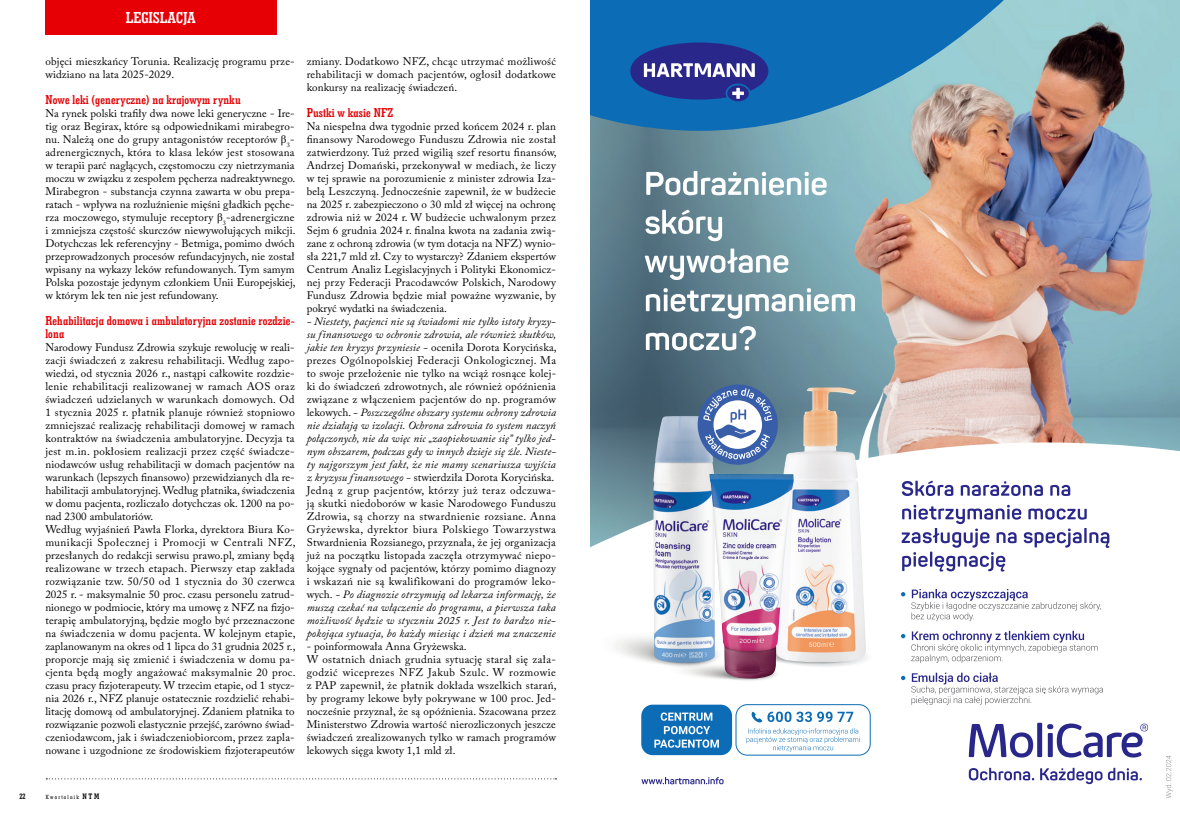
<style>
.page{position:relative;width:1180px;height:817px;background:#fff}
.page>*{position:absolute;margin:0;border:0;box-sizing:border-box;transform-origin:0 0}
.t1{font:16px "Geo Slab 703 Bd Cn EU Normal";color:#fff}
.t2{font:13px/13px "Geo Slab 703 Bd Cn EU Normal";letter-spacing:.01em;color:#e60005}
.t3{font:11px/13px "Adobe Caslon Pro";letter-spacing:.02em;color:#000}
.t4{font:8px "Geo Slab 703 Bd Cn EU Normal";color:#000}
.t5{font:6px "Geo Slab 703 Md Cn EU Normal";letter-spacing:.2em;color:#000}
.s1{font-family:"Times New Roman"}
.s2{font-style:italic}
.s3{font-family:"Geo Slab 703 Bd Cn EU Normal";font-size:8px}
</style>
<div class="page">
<svg style="left:46px;top:778px;width:510px;height:1px"></svg>
<div style="left:45px;top:0;width:232px;height:34px;background:#e60005"></div>
<img style="left:661px;top:0;width:518px;height:442px">
<img style="left:590px;top:131px;width:71px;height:311px">
<svg style="left:590px;top:442px;width:589px;height:357px"></svg>
<svg style="left:590px;top:0;width:586px;height:131px;background:#538cae"></svg>
<svg style="left:641px;top:776px;width:82px;height:8px"></svg>
<svg style="left:1165px;top:755px;width:7px;height:43px"></svg>
<svg style="left:968px;top:767px;width:173px;height:17px"></svg>
<svg style="left:968px;top:722px;width:179px;height:35px"></svg>
<svg style="left:901px;top:505px;width:208px;height:66px"></svg>
<svg style="left:901px;top:480px;width:169px;height:16px"></svg>
<svg style="left:645px;top:326px;width:110px;height:24px"></svg>
<svg style="left:645px;top:288px;width:209px;height:31px"></svg>
<svg style="left:644px;top:248px;width:144px;height:32px"></svg>
<svg style="left:645px;top:209px;width:77px;height:32px"></svg>
<svg style="left:646px;top:171px;width:180px;height:24px"></svg>
<img style="left:598px;top:632px;width:55px;height:35px">
<img style="left:653px;top:415px;width:63px;height:225px">
<img style="left:775px;top:387px;width:90px;height:253px">
<svg style="left:648px;top:640px;width:223px;height:41px"></svg>
<img style="left:668px;top:663px;width:110px;height:17px">
<img style="left:709px;top:473px;width:84px;height:205px">
<div style="left:697px;top:384px;width:80px;height:80px;background:#385ea9;border-radius:50%"></div>
<svg style="left:703px;top:388px;width:69px;height:71px"></svg>
<div style="left:641px;top:704px;width:91px;height:51px;background:#0c6cb5;border-radius:11px"></div>
<div style="left:735px;top:704px;width:135px;height:51px;border:1px solid #0c6cb5;border-radius:11px"></div>
<svg style="left:654px;top:712px;width:64px;height:35px"></svg>
<svg style="left:746px;top:728px;width:113px;height:23px"></svg>
<svg style="left:751px;top:711px;width:102px;height:11px"></svg>
<svg style="left:911px;top:672px;width:191px;height:32px"></svg>
<svg style="left:911px;top:630px;width:186px;height:33px"></svg>
<svg style="left:911px;top:589px;width:189px;height:32px"></svg>
<svg style="left:900px;top:592px;width:5px;height:4px"></svg>
<svg style="left:900px;top:633px;width:5px;height:5px"></svg>
<svg style="left:900px;top:675px;width:5px;height:5px"></svg>
<div style="left:727px;top:85px;width:21px;height:16px;background:#2a278a;border-radius:50%"></div>
<svg style="left:630px;top:42px;width:138px;height:57px;background:#3c4ea0"></svg>
<h1 class="t1" style="left:126px;top:7px;width:71px">LEGISLACJA</h1>
<p class="t3" style="left:45px;top:54px;width:251px">objęci mieszkańcy Torunia. Realizację programu prze&shy;widziano na lata 2025-2029.</p>
<p class="t2" style="left:45px;top:93px;width:197px">Nowe leki (generyczne) na krajowym rynku</p>
<p class="t3" style="left:45px;top:106px;width:251px;text-align:justify">Na rynek polski trafiły dwa nowe leki generyczne - Ire&shy;tig oraz Begirax, które są odpowiednikami mirabegro&shy;nu. Należą one do grupy antagonistów receptorów <span class="s1">β</span><sub>3</sub>- adrenergicznych, która to klasa leków jest stosowana w terapii parć naglących, częstomoczu czy nietrzymania moczu w związku z zespołem pęcherza nadreaktywnego.<br>Mirabegron - substancja czynna zawarta w obu prepa&shy;ratach - wpływa na rozluźnienie mięśni gładkich pęche&shy;rza moczowego, stymuluje receptory <span class="s1">β</span><sub>3</sub>-adrenergiczne i zmniejsza częstość skurczów niewywołujących mikcji.<br>Dotychczas lek referencyjny - Betmiga, pomimo dwóch przeprowadzonych procesów refundacyjnych, nie został wpisany na wykazy leków refundowanych. Tym samym Polska pozostaje jedynym członkiem Unii Europejskiej, w którym lek ten nie jest refundowany.</p>
<p class="t2" style="left:45px;top:314px;width:251px">Rehabilitacja domowa i ambulatoryjna zostanie rozdzie&shy;lona</p>
<p class="t3" style="left:45px;top:340px;width:252px">Narodowy Fundusz Zdrowia szykuje rewolucję w reali&shy;zacji świadczeń z zakresu rehabilitacji. Według zapo&shy;wiedzi, od stycznia 2026 r., nastąpi całkowite rozdzie&shy;lenie rehabilitacji realizowanej w ramach AOS oraz świadczeń udzielanych w warunkach domowych. Od 1 stycznia 2025 r. płatnik planuje również stopniowo zmniejszać realizację rehabilitacji domowej w ramach kontraktów na świadczenia ambulatoryjne. Decyzja ta jest m.in. pokłosiem realizacji przez część świadcze&shy;niodawców usług rehabilitacji w domach pacjentów na warunkach (lepszych finansowo) przewidzianych dla re&shy;habilitacji ambulatoryjnej. Według płatnika, świadczenia w domu pacjenta, rozliczało dotychczas ok. 1200 na po&shy;nad 2300 ambulatoriów.<br>Według wyjaśnień Pawła Florka, dyrektora Biura Ko&shy;munikacji Społecznej i Promocji w Centrali NFZ, przesłanych do redakcji serwisu prawo.pl, zmiany będą realizowane w trzech etapach. Pierwszy etap zakłada rozwiązanie tzw. 50/50 od 1 stycznia do 30 czerwca 2025 r. - maksymalnie 50 proc. czasu personelu zatrud&shy;nionego w podmiocie, który ma umowę z NFZ na fizjo&shy;terapię ambulatoryjną, będzie mogło być przeznaczone na świadczenia w domu pacjenta. W kolejnym etapie, zaplanowanym na okres od 1 lipca do 31 grudnia 2025 r., proporcje mają się zmienić i świadczenia w domu pa&shy;cjenta będą mogły angażować maksymalnie 20 proc. czasu pracy fizjoterapeuty. W trzecim etapie, od 1 stycz&shy;nia 2026 r., NFZ planuje ostatecznie rozdzielić rehabi&shy;litację domową od ambulatoryjnej. Zdaniem płatnika to rozwiązanie pozwoli elastycznie przejść, zarówno świad&shy;czeniodawcom, jak i świadczeniobiorcom, przez zapla&shy;nowane i uzgodnione ze środowiskiem fizjoterapeutów</p>
<p class="t3" style="left:306px;top:55px;width:251px;text-align:justify">zmiany. Dodatkowo NFZ, chcąc utrzymać możliwość rehabilitacji w domach pacjentów, ogłosił dodatkowe konkursy na realizację świadczeń.</p>
<p class="t2" style="left:306px;top:106px;width:88px">Pustki w kasie NFZ</p>
<p class="t3" style="left:306px;top:119px;width:251px;text-align:justify">Na niespełna dwa tygodnie przed końcem 2024 r. plan finansowy Narodowego Funduszu Zdrowia nie został zatwierdzony. Tuż przed wigilią szef resortu finansów, Andrzej Domański, przekonywał w mediach, że liczy w tej sprawie na porozumienie z minister zdrowia Iza&shy;belą Leszczyną. Jednocześnie zapewnił, że w budżecie na 2025 r. zabezpieczono o 30 mld zł więcej na ochronę zdrowia niż w 2024 r. W budżecie uchwalonym przez Sejm 6 grudnia 2024 r. finalna kwota na zadania zwią&shy;zane z ochroną zdrowia (w tym dotacja na NFZ) wynio&shy;sła 221,7 mld zł. Czy to wystarczy? Zdaniem ekspertów Centrum Analiz Legislacyjnych i Polityki Ekonomicz&shy;nej przy Federacji Pracodawców Polskich, Narodowy Fundusz Zdrowia będzie miał poważne wyzwanie, by pokryć wydatki na świadczenia.</p>
<p class="t3" style="left:306px;top:315px;width:251px"><span class="s2">- Niestety, pacjenci nie są świadomi nie tylko istoty kryzy&shy;su finansowego w ochronie zdrowia, ale również skutków, jakie ten kryzys przyniesie -</span> oceniła Dorota Korycińska, prezes Ogólnopolskiej Federacji Onkologicznej. Ma to swoje przełożenie nie tylko na wciąż rosnące kolej&shy;ki do świadczeń zdrowotnych, ale również opóźnienia związane z włączeniem pacjentów do np. programów lekowych. <span class="s2">- Poszczególne obszary systemu ochrony zdrowia nie działają w izolacji. Ochrona zdrowia to system naczyń połączonych, nie da więc nic „zaopiekowanie się” tylko jed&shy;nym obszarem, podczas gdy w innych dzieje się źle. Nieste&shy;ty najgorszym jest fakt, że nie mamy scenariusza wyjścia z kryzysu finansowego -</span> stwierdziła Dorota Korycińska.<br>Jedną z grup pacjentów, którzy już teraz odczuwa&shy;ją skutki niedoborów w kasie Narodowego Funduszu Zdrowia, są chorzy na stwardnienie rozsiane. Anna Gryżewska, dyrektor biura Polskiego Towarzystwa Stwardnienia Rozsianego, przyznała, że jej organizacja już na początku listopada zaczęła otrzymywać niepo&shy;kojące sygnały od pacjentów, którzy pomimo diagnozy i wskazań nie są kwalifikowani do programów leko&shy;wych. <span class="s2">- Po diagnozie otrzymują od lekarza informację, że muszą czekać na włączenie do programu, a pierwsza taka możliwość będzie w styczniu 2025 r. Jest to bardzo nie&shy;pokojąca sytuacja, bo każdy miesiąc i dzień ma znaczenie</span></p>
<p class="t3" style="left:306px;top:640px;width:251px">- poinformowała Anna Gryżewska.<br>W ostatnich dniach grudnia sytuację starał się zała&shy;godzić wiceprezes NFZ Jakub Szulc. W rozmowie z PAP zapewnił, że płatnik dokłada wszelkich starań, by programy lekowe były pokrywane w 100 proc. Jed&shy;nocześnie przyznał, że są opóźnienia. Szacowana przez Ministerstwo Zdrowia wartość nierozliczonych jeszcze świadczeń zrealizowanych tylko w ramach programów lekowych sięga kwoty 1,1 mld zł.</p>
<p class="t4" style="left:19px;top:791px;width:8px">22</p>
<p class="t5" style="left:46px;top:793px;width:55px">Kwartalnik <span class="s3">NTM</span></p>
</div>
